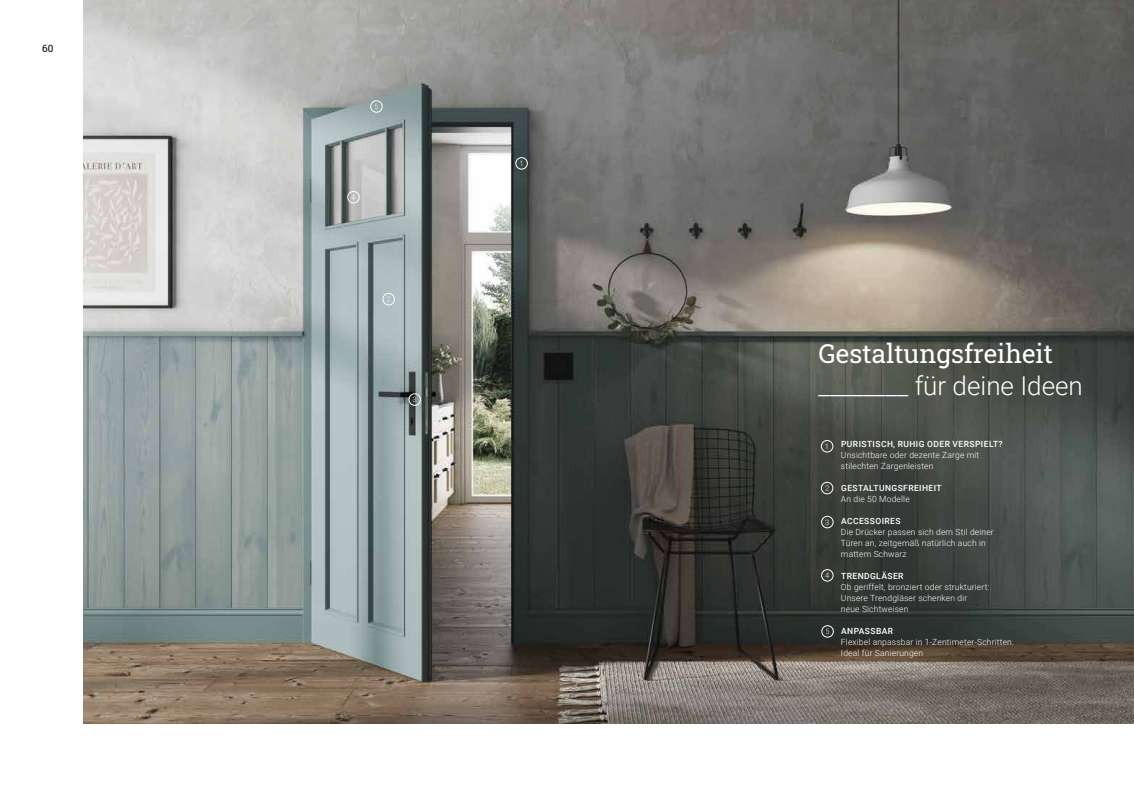
<style>
.page{position:relative;width:1134px;height:794px;background:#fff}
.page>*{position:absolute;margin:0;border:0;box-sizing:border-box;transform-origin:0 0}
.t1{font:300 26px "Roboto";color:#fff}
.t2{font:26px "Roboto Slab";color:#fff}
.t3{font:10px "Roboto Slab";color:#000}
.t4{font:300 8.5px/11px "Roboto";letter-spacing:.02em;color:#fff}
.t5{font:500 8.5px "Roboto";letter-spacing:.05em;color:#fff}
.t6{font:300 7.5px "Roboto";color:#fff}
</style>
<div class="page">
<img style="left:84px;top:0;width:1050px;height:723px">
<div style="left:516px;top:157px;width:12px;height:12px;border:1px solid #fff;border-radius:50%"></div>
<div style="left:409px;top:393px;width:12px;height:12px;border:1px solid #fff;border-radius:50%"></div>
<div style="left:347px;top:191px;width:12px;height:12px;border:1px solid #fff;border-radius:50%"></div>
<div style="left:383px;top:293px;width:12px;height:12px;border:1px solid #fff;border-radius:50%"></div>
<svg style="left:387px;top:296px;width:3px;height:6px"></svg>
<div style="left:370px;top:100px;width:12px;height:12px;border:1px solid #fff;border-radius:50%"></div>
<svg style="left:375px;top:104px;width:3px;height:5px"></svg>
<div style="left:821px;top:440px;width:12px;height:12px;border:1px solid #fff;border-radius:50%"></div>
<div style="left:821px;top:516px;width:12px;height:12px;border:1px solid #fff;border-radius:50%"></div>
<div style="left:821px;top:569px;width:12px;height:12px;border:1px solid #fff;border-radius:50%"></div>
<div style="left:821px;top:482px;width:12px;height:12px;border:1px solid #fff;border-radius:50%"></div>
<svg style="left:825px;top:485px;width:4px;height:6px"></svg>
<div style="left:821px;top:625px;width:12px;height:12px;border:1px solid #fff;border-radius:50%"></div>
<svg style="left:826px;top:628px;width:3px;height:6px"></svg>
<p class="t3" style="left:42px;top:42px;width:13px">60</p>
<p class="t6" style="left:351px;top:192px;width:6px">4</p>
<p class="t6" style="left:412px;top:394px;width:6px">3</p>
<p class="t6" style="left:519px;top:158px;width:6px">1</p>
<h1 class="t2" style="left:818px;top:336px;width:236px">Gestaltungsfreiheit</h1>
<h1 class="t1" style="left:818px;top:367px;width:266px">________ für deine Ideen</h1>
<p class="t6" style="left:825px;top:441px;width:6px">1</p>
<p class="t6" style="left:825px;top:517px;width:6px">3</p>
<p class="t6" style="left:825px;top:570px;width:6px">4</p>
<p class="t5" style="left:841px;top:438px;width:163px">PURISTISCH, RUHIG ODER VERSPIELT?</p>
<p class="t4" style="left:841px;top:449px;width:140px">Unsichtbare oder dezente Zarge mit stilechten Zargenleisten</p>
<p class="t5" style="left:841px;top:482px;width:102px">GESTALTUNGSFREIHEIT</p>
<p class="t4" style="left:841px;top:493px;width:70px">An die 50 Modelle</p>
<p class="t5" style="left:841px;top:515px;width:61px">ACCESSOIRES</p>
<p class="t4" style="left:841px;top:526px;width:154px">Die Drücker passen sich dem Stil deiner<br>Türen an, zeitgemäß natürlich auch in mattem Schwarz</p>
<p class="t5" style="left:841px;top:570px;width:64px">TRENDGLÄSER</p>
<p class="t4" style="left:841px;top:581px;width:150px">Ob geriffelt, bronziert oder strukturiert:<br>Unsere Trendgläser schenken dir<br>neue Sichtweisen</p>
<p class="t5" style="left:841px;top:625px;width:54px">ANPASSBAR</p>
<p class="t4" style="left:841px;top:636px;width:175px">Flexibel anpassbar in 1-Zentimeter-Schritten.<br>Ideal für Sanierungen</p>
</div>
